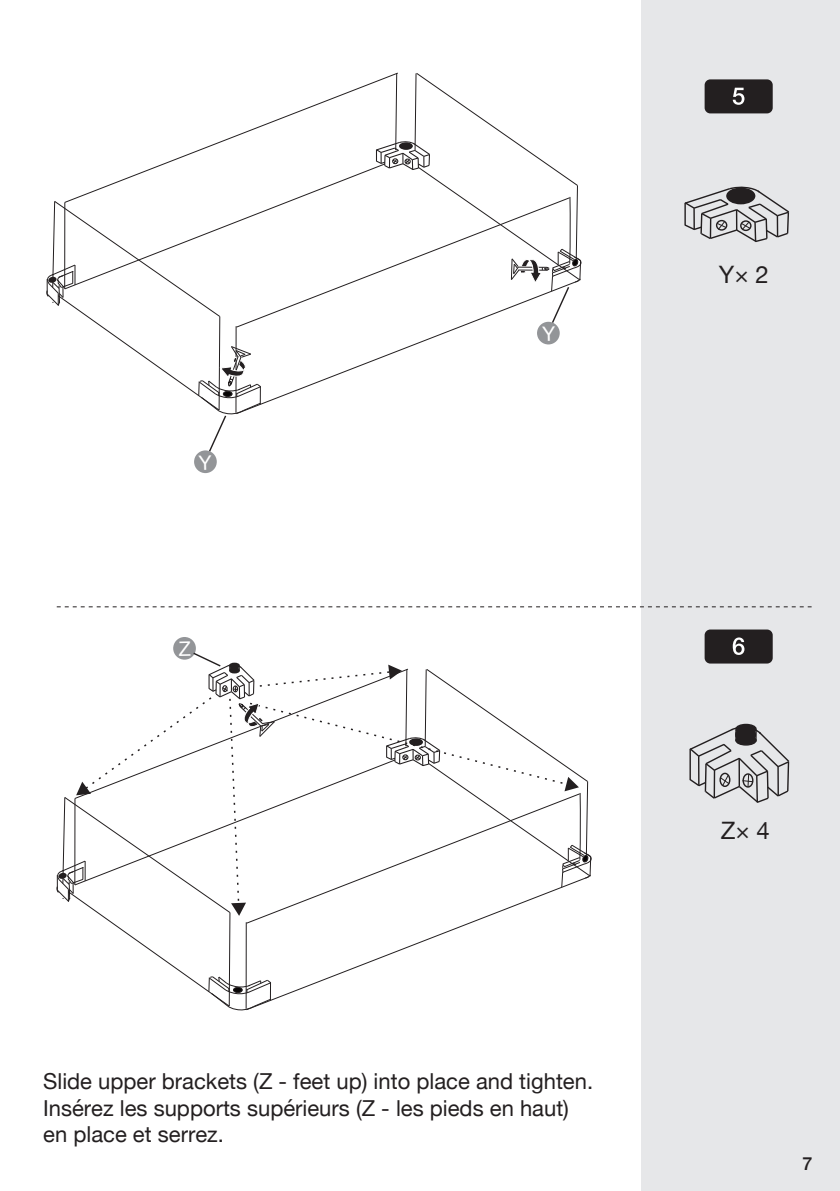
<style>
.page{position:relative;width:840px;height:1191px;background:#fff}
.page>*{position:absolute;margin:0;border:0;box-sizing:border-box;transform-origin:0 0}
.t1{font:24px "Helvetica Neue";color:#231f20}
.t2{font:22px/26.4px "Helvetica Neue";color:#231f20}
.t3{font:500 18px "Helvetica Neue";color:#231f20}
</style>
<div class="page">
<div style="left:641px;top:0;width:198px;height:1191px;background:#e6e7e9"></div>
<svg style="left:57px;top:606px;width:754px;height:1px"></svg>
<div style="left:704px;top:629px;width:68px;height:34px;background:#231f20;border-radius:6px"></div>
<svg style="left:732px;top:637px;width:12px;height:18px"></svg>
<div style="left:704px;top:79px;width:68px;height:34px;background:#231f20;border-radius:6px"></div>
<svg style="left:732px;top:88px;width:12px;height:17px"></svg>
<svg style="left:684px;top:186px;width:105px;height:56px"></svg>
<svg style="left:165px;top:81px;width:210px;height:82px"></svg>
<svg style="left:70px;top:163px;width:305px;height:37px"></svg>
<svg style="left:235px;top:196px;width:140px;height:83px"></svg>
<svg style="left:262px;top:279px;width:295px;height:126px"></svg>
<div style="left:194px;top:450px;width:23px;height:23px;background:#939598;border-radius:50%"></div>
<div style="left:536px;top:322px;width:23px;height:22px;background:#939598;border-radius:50%"></div>
<div style="left:173px;top:637px;width:23px;height:23px;background:#939598;border-radius:50%"></div>
<div style="left:734px;top:724px;width:22px;height:10px;border:1px solid #231f20;border-radius:50%"></div>
<svg style="left:689px;top:725px;width:101px;height:78px"></svg>
<div style="left:737px;top:730px;width:15px;height:9px;background:#231f20;border-radius:50%"></div>
<div style="left:734px;top:727px;width:21px;height:15px;border:6px solid #231f20;border-radius:50%"></div>
<svg style="left:46px;top:200px;width:216px;height:269px"></svg>
<svg style="left:375px;top:72px;width:207px;height:269px"></svg>
<svg style="left:56px;top:641px;width:536px;height:370px"></svg>
<p class="t1" style="left:718px;top:257px;width:51px">Y× 2</p>
<p class="t2" style="left:43px;top:1069px;width:551px">Slide upper brackets (Z - feet up) into place and tighten.<br>Insérez les supports supérieurs (Z - les pieds en haut) en place et serrez.</p>
<p class="t1" style="left:720px;top:813px;width:51px">Z× 4</p>
<p class="t3" style="left:802px;top:1149px;width:12px">7</p>
</div>
